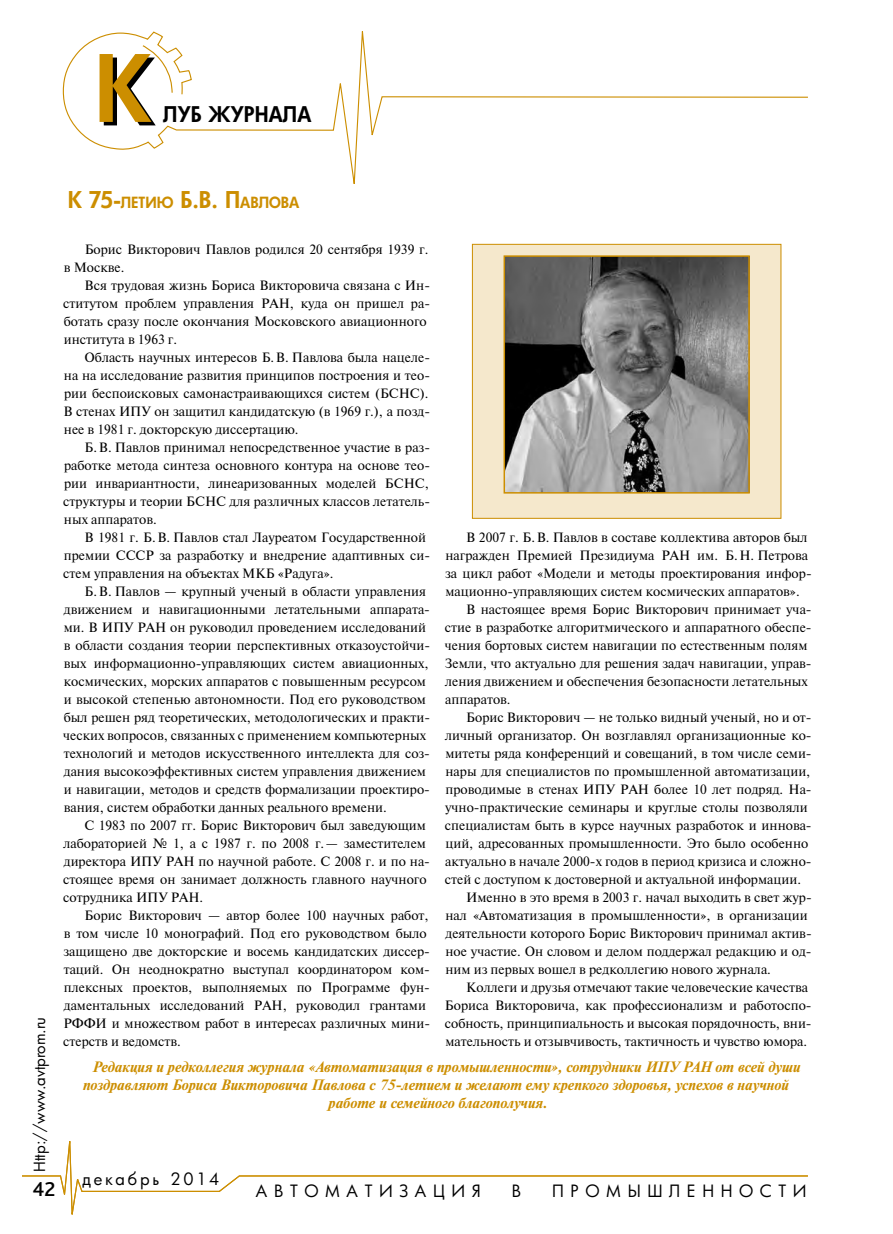
<style>
.page{position:relative;width:893px;height:1234px;background:#fff}
.page>*{position:absolute;margin:0;border:0;box-sizing:border-box;transform-origin:0 0}
.t1{font:800 90px "Futura Cyr";color:#cc8e00}
.t2{font:800 22.5px "Futura Cyr";color:#cc8e00}
.t3{font:800 21px "Futura Cyr";letter-spacing:.01em;color:#000}
.t4{font:500 21px "Bliss Pro";color:#000}
.t5{font:16.5px "Futura Cyr";letter-spacing:.4em;color:#000}
.t6{font:16.5px "Futura Cyr";letter-spacing:.17em;color:#000}
.t7{font:italic 700 15px "Newton";color:#cc8e00}
.t8{font:15px "Futura Cyr";color:#000}
.t9{font:800 15px "Futura Cyr";color:#cc8e00}
.t10{font:13.5px/18px "Newton";color:#000}
.s1{font-size:15px}
.s2{font-size:22.5px}
</style>
<div class="page">
<svg style="left:22px;top:1141px;width:786px;height:74px"></svg>
<svg style="left:62px;top:31px;width:746px;height:153px"></svg>
<div style="left:472px;top:244px;width:309px;height:274px;background:#f5e8cc;border:1px solid #cc8e00"></div>
<img style="left:507px;top:258px;width:240px;height:232px">
<div style="left:504px;top:255px;width:246px;height:238px;border:2px solid #cc8e00"></div>
<h1 class="t1" style="left:94px;top:33px;width:57px">К</h1>
<h3 class="t3" style="left:163px;top:101px;width:150px">ЛУБ ЖУРНАЛА</h3>
<h2 class="t2" style="left:68px;top:185px;width:63px">К 75-<span class="s1">лети</span></h2>
<p class="t9" style="left:157px;top:193px;width:95px">ю <span class="s2">Б.В. П</span>авлова</p>
<p class="t10" style="left:64px;top:239px;width:366px;text-indent:21px">Борис Викторович Павлов родился 20 сентября 1939 г. в Москве.</p>
<p class="t10" style="left:63px;top:275px;width:368px;text-indent:21px">Вся трудовая жизнь Бориса Викторовича связана с Ин&shy;ститутом проблем управления РАН, куда он пришел ра&shy;ботать сразу после окончания Московского авиационного института в 1963 г.</p>
<p class="t10" style="left:63px;top:347px;width:368px;text-align:justify;text-indent:21px">Область научных интересов Б.В. Павлова была нацеле&shy;на на исследование развития принципов построения и тео&shy;рии беспоисковых самонастраивающихся систем (БСНС).<br>В стенах ИПУ он защитил кандидатскую (в 1969 г.), а позд&shy;нее в 1981 г. докторскую диссертацию.</p>
<p class="t10" style="left:63px;top:437px;width:368px;text-align:justify;text-indent:21px">Б.В. Павлов принимал непосредственное участие в раз&shy;работке метода синтеза основного контура на основе тео&shy;рии инвариантности, линеаризованных моделей БСНС, структуры и теории БСНС для различных классов летатель&shy;ных аппаратов.</p>
<p class="t10" style="left:63px;top:527px;width:368px;text-indent:21px">В 1981 г. Б.В. Павлов стал Лауреатом Государственной премии СССР за разработку и внедрение адаптивных си&shy;стем управления на объектах МКБ «Радуга».</p>
<p class="t10" style="left:63px;top:581px;width:368px;text-indent:22px">Б.В. Павлов — крупный ученый в области управления движением и навигационными летательными аппарата&shy;ми. В ИПУ РАН он руководил проведением исследований в области создания теории перспективных отказоустойчи&shy;вых информационно-управляющих систем авиационных, космических, морских аппаратов с повышенным ресурсом и высокой степенью автономности. Под его руководством был решен ряд теоретических, методологических и практи&shy;ческих вопросов, связанных с применением компьютерных технологий и методов искусственного интеллекта для соз&shy;дания высокоэффективных систем управления движением и навигации, методов и средств формализации проектиро&shy;вания, систем обработки данных реального времени.</p>
<p class="t10" style="left:63px;top:815px;width:368px;text-indent:21px">С 1983 по 2007 гг. Борис Викторович был заведующим лабораторией № 1, а с 1987 г. по 2008 г.— заместителем директора ИПУ РАН по научной работе. С 2008 г. и по на&shy;стоящее время он занимает должность главного научного сотрудника ИПУ РАН.</p>
<p class="t10" style="left:63px;top:905px;width:368px;text-indent:21px">Борис Викторович — автор более 100 научных работ, в том числе 10 монографий. Под его руководством было защищено две докторские и восемь кандидатских диссер&shy;таций. Он неоднократно выступал координатором ком&shy;плексных проектов, выполняемых по Программе фун&shy;даментальных исследований РАН, руководил грантами РФФИ и множеством работ в интересах различных мини&shy;стерств и ведомств.</p>
<p class="t10" style="left:466px;top:527px;width:343px">В 2007 г. Б.В. Павлов в составе коллектива авторов был</p>
<p class="t10" style="left:445px;top:545px;width:364px">награжден Премией Президиума РАН им. Б.Н. Петрова</p>
<p class="t10" style="left:445px;top:563px;width:368px">за цикл работ «Модели и методы проектирования инфор-</p>
<p class="t10" style="left:445px;top:581px;width:356px">мационно-управляющих систем космических аппаратов».</p>
<p class="t10" style="left:466px;top:599px;width:347px">В настоящее время Борис Викторович принимает уча-</p>
<p class="t10" style="left:445px;top:617px;width:368px">стие в разработке алгоритмического и аппаратного обеспе-</p>
<p class="t10" style="left:445px;top:635px;width:364px">чения бортовых систем навигации по естественным полям</p>
<p class="t10" style="left:445px;top:653px;width:368px">Земли, что актуально для решения задач навигации, управ-</p>
<p class="t10" style="left:445px;top:671px;width:364px">ления движением и обеспечения безопасности летательных</p>
<p class="t10" style="left:445px;top:689px;width:67px">аппаратов.</p>
<p class="t10" style="left:466px;top:707px;width:347px">Борис Викторович — не только видный ученый, но и от-</p>
<p class="t10" style="left:445px;top:725px;width:368px">личный организатор. Он возглавлял организационные ко-</p>
<p class="t10" style="left:445px;top:743px;width:368px">митеты ряда конференций и совещаний, в том числе семи-</p>
<p class="t10" style="left:445px;top:761px;width:366px">нары для специалистов по промышленной автоматизации,</p>
<p class="t10" style="left:445px;top:779px;width:368px">проводимые в стенах ИПУ РАН более 10 лет подряд. На-</p>
<p class="t10" style="left:445px;top:797px;width:364px">учно-практические семинары и круглые столы позволяли</p>
<p class="t10" style="left:445px;top:815px;width:368px">специалистам быть в курсе научных разработок и иннова-</p>
<p class="t10" style="left:445px;top:833px;width:364px">ций, адресованных промышленности. Это было особенно</p>
<p class="t10" style="left:445px;top:851px;width:368px">актуально в начале 2000‑х годов в период кризиса и сложно-</p>
<p class="t10" style="left:445px;top:869px;width:358px">стей с доступом к достоверной и актуальной информации.</p>
<p class="t10" style="left:466px;top:887px;width:347px">Именно в это время в 2003 г. начал выходить в свет жур-</p>
<p class="t10" style="left:445px;top:905px;width:364px">нал «Автоматизация в промышленности», в организации</p>
<p class="t10" style="left:445px;top:923px;width:368px">деятельности которого Борис Викторович принимал актив-</p>
<p class="t10" style="left:445px;top:941px;width:368px">ное участие. Он словом и делом поддержал редакцию и од-</p>
<p class="t10" style="left:445px;top:959px;width:327px">ним из первых вошел в редколлегию нового журнала.</p>
<p class="t10" style="left:466px;top:977px;width:343px">Коллеги и друзья отмечают такие человеческие качества</p>
<p class="t10" style="left:445px;top:995px;width:368px">Бориса Викторовича, как профессионализм и работоспо-</p>
<p class="t10" style="left:445px;top:1013px;width:368px">собность, принципиальность и высокая порядочность, вни-</p>
<p class="t10" style="left:445px;top:1031px;width:363px">мательность и отзывчивость, тактичность и чувство юмора.</p>
<p class="t8" style="left:30px;top:1171px;width:157px;rotate:-90deg">Http://www.avtprom.ru</p>
<p class="t7" style="left:92px;top:1057px;width:710px">Редакция и редколлегия журнала «Автоматизация в промышленности», сотрудники ИПУ РАН от всей души</p>
<p class="t7" style="left:83px;top:1075px;width:707px">поздравляют Бориса Викторовича Павлова с 75-летием и желают ему крепкого здоровья, успехов в научной</p>
<p class="t7" style="left:329px;top:1093px;width:220px">работе и семейного благополучия.</p>
<p class="t6" style="left:82px;top:1168px;width:138px">декабрь 2014</p>
<h3 class="t4" style="left:33px;top:1175px;width:25px">42</h3>
<p class="t5" style="left:256px;top:1180px;width:226px">АВТОМАТИЗАЦИЯ</p>
<p class="t5" style="left:512px;top:1180px;width:11px">В</p>
<p class="t5" style="left:552px;top:1180px;width:256px">ПРОМЫШЛЕННОСТИ</p>
</div>
